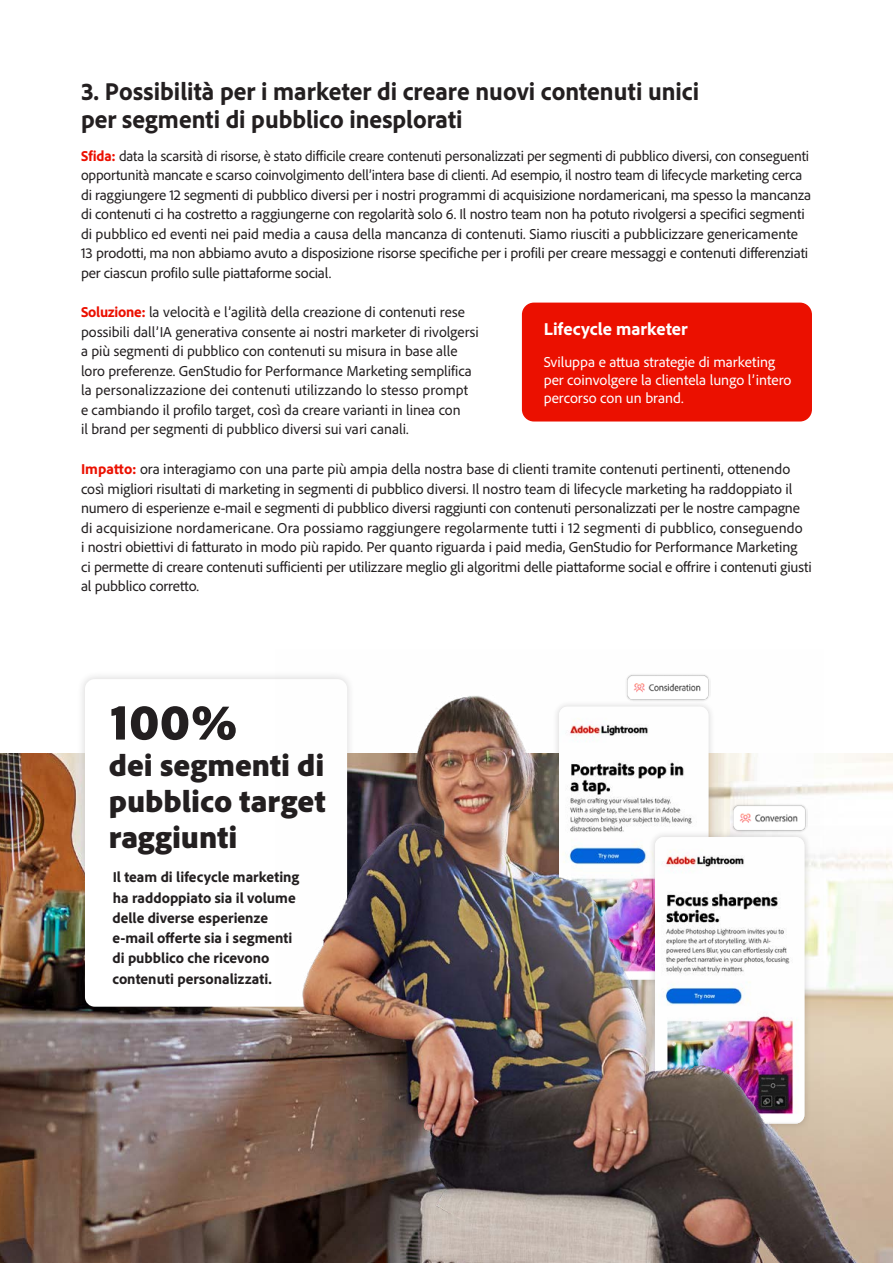
<style>
.page{position:relative;width:893px;height:1263px;background:#fff}
.page>*{position:absolute;margin:0;border:0;box-sizing:border-box;transform-origin:0 0}
.t1{font:900 52.5px "Adobe Clean";color:#231f20}
.t2{font:900 31.5px/36px "Adobe Clean";color:#231f20;text-align:justify}
.t3{font:800 25.5px/28px "Adobe Clean";color:#231f20}
.t4{font:800 18px "Adobe Clean";letter-spacing:.005em;color:#fff}
.t5{font:15px/19.5px "Adobe Clean";letter-spacing:-.005em;color:#231f20}
.t6{font:800 15px/20.2px "Adobe Clean";color:#231f20}
.t7{font:15px/18px "Adobe Clean";color:#fff}
.s1{font-weight:800;color:#eb1000}
</style>
<div class="page">
<div style="left:522px;top:303px;width:290px;height:118px;background:#eb1000;border-radius:12px"></div>
<img style="left:0;top:754px;width:893px;height:509px">
<div style="left:77px;top:671px;width:279px;height:344px;background:#231f20;opacity:.15"></div>
<div style="left:85px;top:679px;width:262px;height:328px;background:#fff;border-radius:10px"></div>
<img style="left:275px;top:671px;width:548px;height:592px">
<img style="left:730px;top:802px;width:77px;height:30px">
<img style="left:624px;top:672px;width:86px;height:30px">
<h3 class="t3" style="left:81px;top:76px;width:620px">3. Possibilità per i marketer di creare nuovi contenuti unici per segmenti di pubblico inesplorati</h3>
<p class="t5" style="left:81px;top:145px;width:732px"><span class="s1">Sfida:</span> data la scarsità di risorse, è stato difficile creare contenuti personalizzati per segmenti di pubblico diversi, con conseguenti opportunità mancate e scarso coinvolgimento dell’intera base di clienti. Ad esempio, il nostro team di lifecycle marketing cerca di raggiungere 12 segmenti di pubblico diversi per i nostri programmi di acquisizione nordamericani, ma spesso la mancanza di contenuti ci ha costretto a raggiungerne con regolarità solo 6. Il nostro team non ha potuto rivolgersi a specifici segmenti di pubblico ed eventi nei paid media a causa della mancanza di contenuti. Siamo riusciti a pubblicizzare genericamente 13 prodotti, ma non abbiamo avuto a disposizione risorse specifiche per i profili per creare messaggi e contenuti differenziati per ciascun profilo sulle piattaforme social.</p>
<p class="t5" style="left:81px;top:302px;width:399px"><span class="s1">Soluzione:</span> la velocità e l’agilità della creazione di contenuti rese possibili dall’IA generativa consente ai nostri marketer di rivolgersi a più segmenti di pubblico con contenuti su misura in base alle loro preferenze. GenStudio for Performance Marketing semplifica la personalizzazione dei contenuti utilizzando lo stesso prompt e cambiando il profilo target, così da creare varianti in linea con<br>il brand per segmenti di pubblico diversi sui vari canali.</p>
<p class="t5" style="left:81px;top:459px;width:732px"><span class="s1">Impatto:</span> ora interagiamo con una parte più ampia della nostra base di clienti tramite contenuti pertinenti, ottenendo così migliori risultati di marketing in segmenti di pubblico diversi. Il nostro team di lifecycle marketing ha raddoppiato il numero di esperienze e-mail e segmenti di pubblico diversi raggiunti con contenuti personalizzati per le nostre campagne di acquisizione nordamericane. Ora possiamo raggiungere regolarmente tutti i 12 segmenti di pubblico, conseguendo<br>i nostri obiettivi di fatturato in modo più rapido. Per quanto riguarda i paid media, GenStudio for Performance Marketing<br>ci permette di creare contenuti sufficienti per utilizzare meglio gli algoritmi delle piattaforme social e offrire i contenuti giusti al pubblico corretto.</p>
<p class="t4" style="left:544px;top:317px;width:145px">Lifecycle marketer</p>
<p class="t7" style="left:544px;top:352px;width:249px">Sviluppa e attua strategie di marketing per coinvolgere la clientela lungo l’intero percorso con un brand.</p>
<h1 class="t1" style="left:110px;top:687px;width:129px">100%</h1>
<h2 class="t2" style="left:109px;top:746px;width:218px">dei segmenti di pubblico target raggiunti</h2>
<p class="t6" style="left:112px;top:867px;width:188px">Il team di lifecycle marketing ha raddoppiato sia il volume delle diverse esperienze e-mail offerte sia i segmenti di pubblico che ricevono contenuti personalizzati.</p>
</div>
